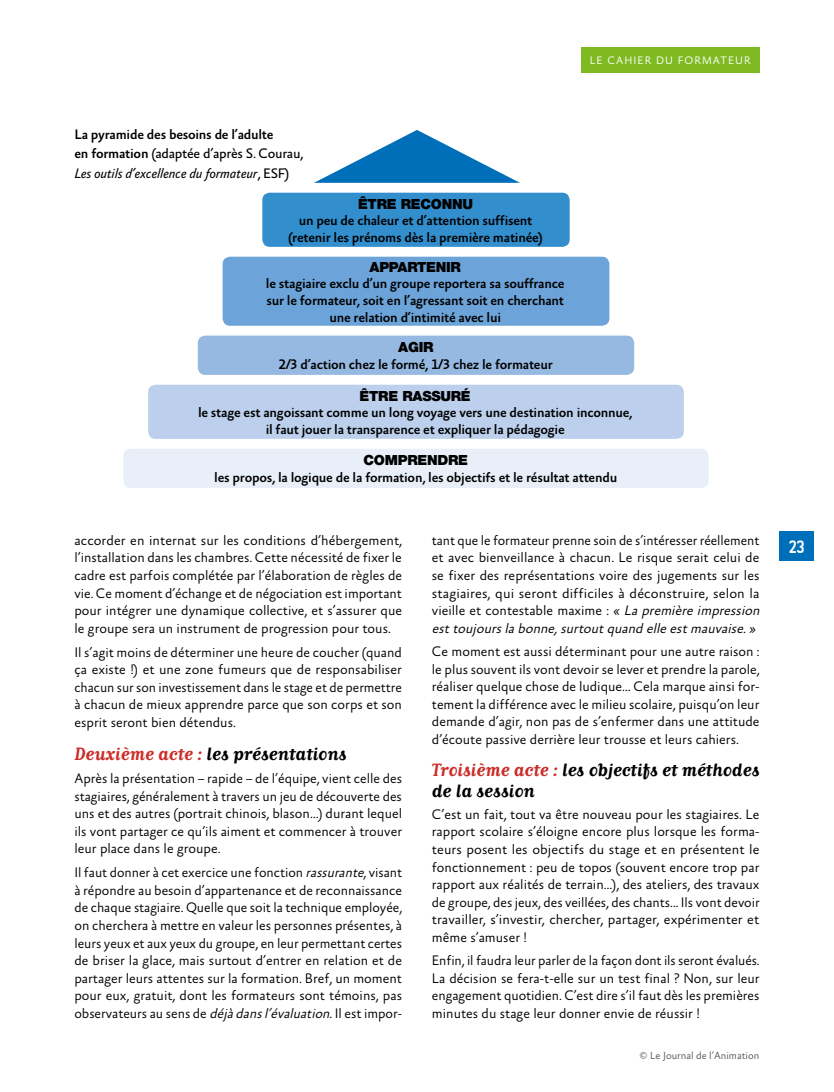
<style>
.page{position:relative;width:834px;height:1092px;background:#fff}
.page>*{position:absolute;margin:0;border:0;box-sizing:border-box;transform-origin:0 0}
.t1{font:700 18.38px "A Udimat";color:#fff}
.t2{font:700 17.5px/21px "Matrix Script";color:#000}
.t3{font:300 14px/17.5px "Absara Sans TF";color:#000;text-align:justify}
.t4{font:500 14px/16.6px "Absara Sans TF";letter-spacing:-.02em;color:#000;text-align:center}
.t5{font:900 14px "Helvetica Neue";letter-spacing:-.02em;color:#000}
.t6{font:italic 14px "Absara Sans TF";letter-spacing:-.02em;color:#000}
.t7{font:14px "Absara Sans";letter-spacing:-.02em;color:#000}
.t8{font:300 11.03px "Absara Sans TF";letter-spacing:.1em;color:#fff}
.t9{font:300 10.5px "Absara Sans";color:#565655}
.s1{font-family:"Absara Sans TF";font-weight:500}
.s2{font-family:"Absara Sans";font-style:normal}
.s3{color:#cc2d29}
.s4{font-style:italic}
</style>
<div class="page">
<div style="left:779px;top:531px;width:35px;height:29px;background:#006fba"></div>
<div style="left:580px;top:47px;width:179px;height:26px;background:#7fba23"></div>
<div style="left:123px;top:448px;width:585px;height:40px;background:#e9eff9;border-radius:7px"></div>
<div style="left:148px;top:384px;width:535px;height:55px;background:#bcd0ed;border-radius:7px"></div>
<div style="left:198px;top:335px;width:436px;height:40px;background:#96b9e2;border-radius:7px"></div>
<div style="left:222px;top:257px;width:387px;height:69px;background:#6ca3d8;border-radius:7px"></div>
<div style="left:262px;top:193px;width:307px;height:54px;background:#328ecd;border-radius:7px"></div>
<svg style="left:314px;top:130px;width:206px;height:53px"></svg>
<p class="t4" style="left:74px;top:127px;width:200px">La pyramide des besoins de l’adulte</p>
<p class="t7" style="left:74px;top:146px;width:230px"><span class="s1">en formation</span> (adaptée d’après S. Courau,</p>
<p class="t6" style="left:74px;top:166px;width:216px">Les outils d’excellence du formateur<span class="s2">, ESF)</span></p>
<p class="t5" style="left:358px;top:195px;width:116px">ÊTRE RECONNU</p>
<p class="t4" style="left:288px;top:213px;width:256px">un peu de chaleur et d’attention suffisent (retenir les prénoms dès la première matinée)</p>
<p class="t5" style="left:369px;top:258px;width:93px">APPARTENIR</p>
<p class="t4" style="left:266px;top:276px;width:300px">le stagiaire exclu d’un groupe reportera sa souffrance sur le formateur, soit en l’agressant soit en cherchant une relation d’intimité avec lui</p>
<p class="t5" style="left:398px;top:339px;width:37px">AGIR</p>
<p class="t4" style="left:279px;top:356px;width:275px">2/3 d’action chez le formé, 1/3 chez le formateur</p>
<p class="t8" style="left:589px;top:54px;width:162px">le cahier du formateur</p>
<p class="t5" style="left:359px;top:387px;width:113px">ÊTRE RASSURÉ</p>
<p class="t4" style="left:198px;top:405px;width:436px">le stage est angoissant comme un long voyage vers une destination inconnue, il faut jouer la transparence et expliquer la pédagogie</p>
<p class="t5" style="left:363px;top:452px;width:106px">COMPRENDRE</p>
<p class="t4" style="left:214px;top:469px;width:404px">les propos, la logique de la formation, les objectifs et le résultat attendu</p>
<p class="t3" style="left:74px;top:532px;width:329px">accorder en internat sur les conditions d’hébergement, l’installation dans les chambres. Cette nécessité de fixer le cadre est parfois complétée par l’élaboration de règles de vie. Ce moment d’échange et de négociation est important pour intégrer une dynamique collective, et s’assurer que le groupe sera un instrument de progression pour tous.</p>
<p class="t3" style="left:74px;top:644px;width:329px">Il s’agit moins de déterminer une heure de coucher (quand ça existe !) et une zone fumeurs que de responsabiliser chacun sur son investissement dans le stage et de permettre à chacun de mieux apprendre parce que son corps et son esprit seront bien détendus.</p>
<p class="t2" style="left:74px;top:742px;width:273px"><span class="s3">Deuxième acte :</span> les présentations</p>
<p class="t3" style="left:74px;top:770px;width:329px">Après la présentation – rapide – de l’équipe, vient celle des stagiaires, généralement à travers un jeu de découverte des uns et des autres (portrait chinois, blason…) durant lequel ils vont partager ce qu’ils aiment et commencer à trouver leur place dans le groupe.</p>
<p class="t3" style="left:74px;top:864px;width:329px">Il faut donner à cet exercice une fonction <span class="s4">rassurante</span>, visant à répondre au besoin d’appartenance et de reconnaissance de chaque stagiaire. Quelle que soit la technique employée, on cherchera à mettre en valeur les personnes présentes, à leurs yeux et aux yeux du groupe, en leur permettant certes de briser la glace, mais surtout d’entrer en relation et de partager leurs attentes sur la formation. Bref, un moment pour eux, gratuit, dont les formateurs sont témoins, pas observateurs au sens de <span class="s4">déjàdansl’évaluation</span>. Il est impor-</p>
<p class="t3" style="left:432px;top:532px;width:332px;text-align:left">tant que le formateur prenne soin de s’intéresser réellement et avec bienveillance à chacun. Le risque serait celui de se fixer des représentations voire des jugements sur les stagiaires, qui seront difficiles à déconstruire, selon la vieille et contestable maxime : « <span class="s4">La première impression esttoujoursla bonne, surtoutquand elle estmauvaise.</span>»</p>
<p class="t3" style="left:432px;top:643px;width:329px">Ce moment est aussi déterminant pour une autre raison : le plus souvent ils vont devoir se lever et prendre la parole, réaliser quelque chose de ludique… Cela marque ainsi for&shy;tement la différence avec le milieu scolaire, puisqu’on leur demande d’agir, non pas de s’enfermer dans une attitude d’écoute passive derrière leur trousse et leurs cahiers.</p>
<p class="t2" style="left:432px;top:758px;width:329px"><span class="s3">Troisième acte :</span> les objectifs et méthodes de la session</p>
<p class="t3" style="left:432px;top:806px;width:329px">C’est un fait, tout va être nouveau pour les stagiaires. Le rapport scolaire s’éloigne encore plus lorsque les forma&shy;teurs posent les objectifs du stage et en présentent le fonctionnement : peu de topos (souvent encore trop par rapport aux réalités de terrain…), des ateliers, des travaux de groupe, des jeux, des veillées, des chants… Ils vont devoir travailler, s’investir, chercher, partager, expérimenter et même s’amuser !</p>
<p class="t3" style="left:432px;top:952px;width:329px">Enfin, il faudra leur parler de la façon dont ils seront évalués.<br>La décision se fera-t-elle sur un test final ? Non, sur leur engagement quotidien. C’est dire s’il faut dès les premières minutes du stage leur donner envie de réussir !</p>
<p class="t9" style="left:639px;top:1049px;width:121px">© Le Journal de l’Animation</p>
<h1 class="t1" style="left:788px;top:536px;width:18px">23</h1>
</div>
